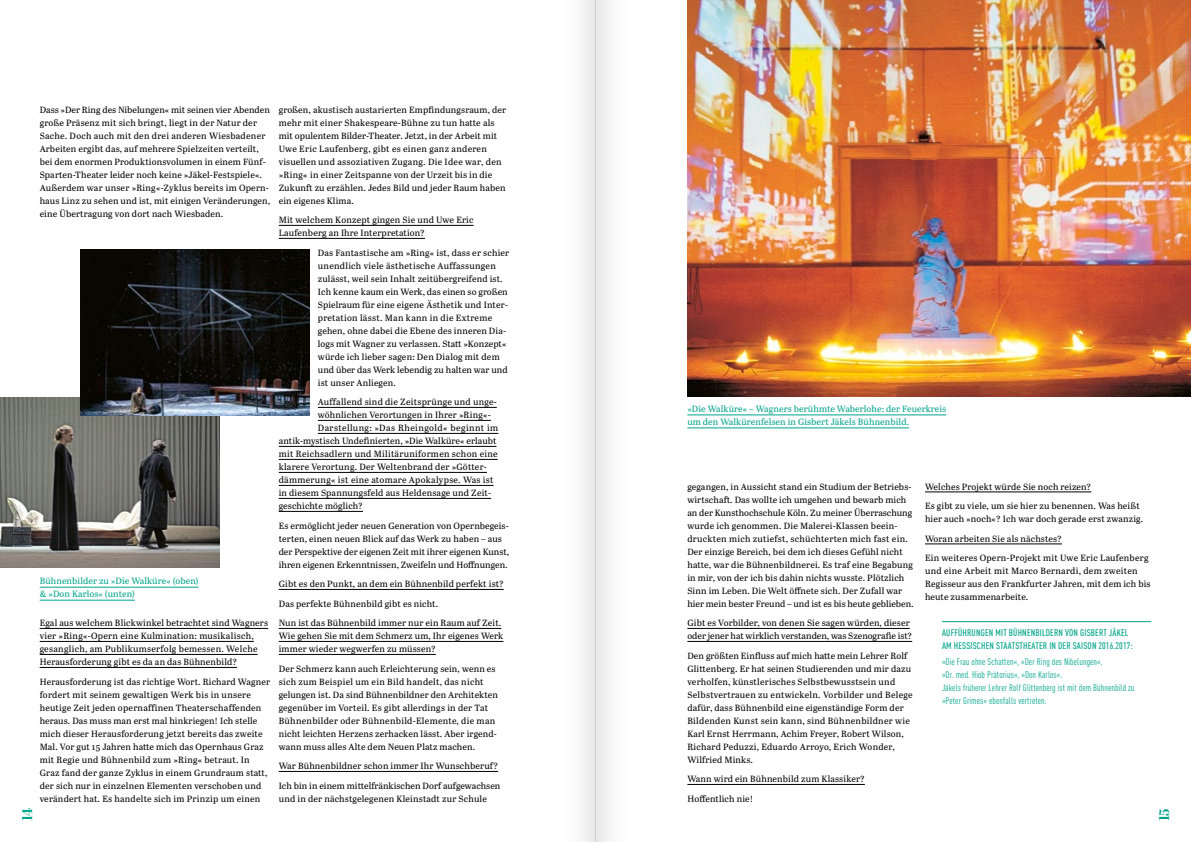
<style>
.page{position:relative;width:1191px;height:842px;background:#fff}
.page>*{position:absolute;margin:0;border:0;box-sizing:border-box;transform-origin:0 0}
.t1{font:700 14px "Abril Display";color:#00a48a}
.t2{font:condensed 9.5px/13px "DIN Pro";letter-spacing:.01em;color:#00a48a}
.t3{font:500 condensed 9.5px/13px "DIN Pro";letter-spacing:.02em;color:#00a48a}
.t4{font:9px/13px "Abril Text";letter-spacing:.015em;color:#000}
.t5{font:9px/13px "Abril Text";letter-spacing:.01em;color:#00a48a}
.t6{font:9px "Abril Text";letter-spacing:.045em;color:#000}
</style>
<div class="page">
<hr style="left:40px;top:628px;width:228px;height:1px;background:#000">
<hr style="left:40px;top:641px;width:214px;height:1px;background:#000">
<hr style="left:40px;top:654px;width:218px;height:1px;background:#000">
<hr style="left:40px;top:667px;width:197px;height:1px;background:#000">
<hr style="left:279px;top:225px;width:194px;height:1px;background:#000">
<hr style="left:279px;top:238px;width:146px;height:1px;background:#000">
<hr style="left:318px;top:407px;width:179px;height:1px;background:#000">
<hr style="left:318px;top:420px;width:173px;height:1px;background:#000">
<hr style="left:318px;top:433px;width:180px;height:1px;background:#000">
<hr style="left:279px;top:446px;width:217px;height:1px;background:#000">
<hr style="left:279px;top:459px;width:219px;height:1px;background:#000">
<hr style="left:279px;top:472px;width:208px;height:1px;background:#000">
<hr style="left:279px;top:485px;width:214px;height:1px;background:#000">
<hr style="left:279px;top:498px;width:212px;height:1px;background:#000">
<hr style="left:279px;top:511px;width:84px;height:1px;background:#000">
<hr style="left:279px;top:589px;width:225px;height:1px;background:#000">
<hr style="left:279px;top:628px;width:222px;height:1px;background:#000">
<hr style="left:279px;top:641px;width:224px;height:1px;background:#000">
<hr style="left:279px;top:654px;width:157px;height:1px;background:#000">
<hr style="left:279px;top:771px;width:219px;height:1px;background:#000">
<hr style="left:687px;top:628px;width:222px;height:1px;background:#000">
<hr style="left:687px;top:641px;width:225px;height:1px;background:#000">
<hr style="left:687px;top:784px;width:178px;height:1px;background:#000">
<hr style="left:925px;top:492px;width:166px;height:1px;background:#000">
<hr style="left:925px;top:544px;width:137px;height:1px;background:#000">
<hr style="left:942px;top:621px;width:209px;height:1px;background:#00a48a">
<hr style="left:687px;top:415px;width:259px;height:1px;background:#00a48a">
<hr style="left:687px;top:428px;width:222px;height:1px;background:#00a48a">
<img style="left:687px;top:0;width:504px;height:396px">
<img style="left:0;top:397px;width:219px;height:171px">
<img style="left:81px;top:249px;width:228px;height:166px">
<hr style="left:40px;top:587px;width:158px;height:1px;background:#00a48a">
<hr style="left:40px;top:600px;width:95px;height:1px;background:#00a48a">
<div style="left:595px;top:0;width:40px;height:842px;background:linear-gradient(to right,#eaeaea,#fff)"></div>
<div style="left:556px;top:0;width:39px;height:842px;background:linear-gradient(to right,#fff,#ececec)"></div>
<p class="t4" style="left:40px;top:103px;width:232px">Dass »Der Ring des Nibelungen« mit seinen vier Abenden große Präsenz mit sich bringt, liegt in der Natur der Sache. Doch auch mit den drei anderen Wiesbadener Arbeiten ergibt das, auf mehrere Spielzeiten verteilt, bei dem enormen Produktionsvolumen in einem Fünf-Sparten-Theater leider noch keine »Jäkel-Festspiele«.<br>Außerdem war unser »Ring«-Zyklus bereits im Opern&shy;haus Linz zu sehen und ist, mit einigen Veränderungen, eine Übertragung von dort nach Wiesbaden.</p>
<p class="t5" style="left:40px;top:574px;width:160px">Bühnenbilder zu »Die Walküre« (oben) &amp; »Don Karlos« (unten)</p>
<p class="t4" style="left:40px;top:616px;width:230px">Egal aus welchem Blickwinkel betrachtet sind Wagners vier »Ring«-Opern eine Kulmination: musikalisch, gesanglich, am Publikumserfolg bemessen. Welche Herausforderung gibt es da an das Bühnenbild?</p>
<p class="t4" style="left:40px;top:675px;width:232px">Herausforderung ist das richtige Wort. Richard Wagner fordert mit seinem gewaltigen Werk bis in unsere heutige Zeit jeden opernaffinen Theaterschaffenden heraus. Das muss man erst mal hinkriegen! Ich stelle mich dieser Herausforderung jetzt bereits das zweite Mal. Vor gut 15 Jahren hatte mich das Opernhaus Graz mit Regie und Bühnenbild zum »Ring« betraut. In Graz fand der ganze Zyklus in einem Grundraum statt, der sich nur in einzelnen Elementen verschoben und verändert hat. Es handelte sich im Prinzip um einen</p>
<p class="t4" style="left:279px;top:103px;width:229px">großen, akustisch austarierten Empfindungsraum, der mehr mit einer Shakespeare-Bühne zu tun hatte als mit opulentem Bilder-Theater. Jetzt, in der Arbeit mit Uwe Eric Laufenberg, gibt es einen ganz anderen visuellen und assoziativen Zugang. Die Idee war, den »Ring« in einer Zeitspanne von der Urzeit bis in die Zukunft zu erzählen. Jedes Bild und jeder Raum haben ein eigenes Klima.</p>
<p class="t4" style="left:279px;top:213px;width:196px">Mit welchem Konzept gingen Sie und Uwe Eric<br>Laufenberg an Ihre Interpretation?</p>
<p class="t4" style="left:318px;top:246px;width:193px">Das Fantastische am »Ring« ist, dass er schier unendlich viele ästhetische Auffassungen zulässt, weil sein Inhalt zeitübergreifend ist.<br>Ich kenne kaum ein Werk, das einen so großen Spielraum für eine eigene Ästhetik und Inter&shy;pretation lässt. Man kann in die Extreme gehen, ohne dabei die Ebene des inneren Dia&shy;logs mit Wagner zu verlassen. Statt »Konzept« würde ich lieber sagen: Den Dialog mit dem und über das Werk lebendig zu halten war und ist unser Anliegen.</p>
<p class="t4" style="left:318px;top:395px;width:180px">Auffallend sind die Zeitsprünge und unge-</p>
<p class="t4" style="left:318px;top:408px;width:174px">wöhnlichen Verortungen in Ihrer »Ring«-</p>
<p class="t6" style="left:318px;top:422px;width:182px">Darstellung: »Das Rheingold« beginnt im</p>
<p class="t4" style="left:279px;top:434px;width:219px">antik-mystisch Undefinierten, »Die Walküre« erlaubt</p>
<p class="t4" style="left:279px;top:447px;width:220px">mit Reichsadlern und Militäruniformen schon eine</p>
<p class="t4" style="left:279px;top:460px;width:209px">klarere Verortung. Der Weltenbrand der »Götter-</p>
<p class="t4" style="left:279px;top:473px;width:216px">dämmerung« ist eine atomare Apokalypse. Was ist</p>
<p class="t4" style="left:279px;top:486px;width:213px">in diesem Spannungsfeld aus Heldensage und Zeit-</p>
<p class="t4" style="left:279px;top:499px;width:86px">geschichte möglich?</p>
<p class="t4" style="left:279px;top:519px;width:232px">Es ermöglicht jeder neuen Generation von Opernbegeis&shy;terten, einen neuen Blick auf das Werk zu haben – aus der Perspektive der eigenen Zeit mit ihrer eigenen Kunst, ihren eigenen Erkenntnissen, Zweifeln und Hoffnungen.</p>
<p class="t4" style="left:279px;top:574px;width:226px;line-height:19.5px">Gibt es den Punkt, an dem ein Bühnenbild perfekt ist?<br>Das perfekte Bühnenbild gibt es nicht.<br>Nun ist das Bühnenbild immer nur ein Raum auf Zeit.</p>
<p class="t4" style="left:279px;top:629px;width:226px">Wie gehen Sie mit dem Schmerz um, Ihr eigenes Werk immer wieder wegwerfen zu müssen?</p>
<p class="t4" style="left:279px;top:662px;width:221px">Der Schmerz kann auch Erleichterung sein, wenn es sich zum Beispiel um ein Bild handelt, das nicht gelungen ist. Da sind Bühnenbildner den Architekten gegenüber im Vorteil. Es gibt allerdings in der Tat Bühnenbilder oder Bühnenbild-Elemente, die man nicht leichten Herzens zerhacken lässt. Aber irgend&shy;wann muss alles Alte dem Neuen Platz machen.</p>
<p class="t4" style="left:279px;top:756px;width:223px;line-height:19.5px">War Bühnenbildner schon immer Ihr Wunschberuf?<br>Ich bin in einem mittelfränkischen Dorf aufgewachsen</p>
<p class="t4" style="left:279px;top:792px;width:210px">und in der nächstgelegenen Kleinstadt zur Schule</p>
<p class="t5" style="left:687px;top:402px;width:260px">»Die Walküre« – Wagners berühmte Waberlohe: der Feuerkreis um den Walkürenfelsen in Gisbert Jäkels Bühnenbild.</p>
<p class="t4" style="left:687px;top:480px;width:228px">gegangen, in Aussicht stand ein Studium der Betriebs&shy;wirtschaft. Das wollte ich umgehen und bewarb mich an der Kunsthochschule Köln. Zu meiner Überraschung wurde ich genommen. Die Malerei-Klassen beein&shy;druckten mich zutiefst, schüchterten mich fast ein.<br>Der einzige Bereich, bei dem ich dieses Gefühl nicht hatte, war die Bühnenbildnerei. Es traf eine Begabung in mir, von der ich bis dahin nichts wusste. Plötzlich Sinn im Leben. Die Welt öffnete sich. Der Zufall war hier mein bester Freund – und ist es bis heute geblieben.</p>
<p class="t4" style="left:687px;top:616px;width:226px">Gibt es Vorbilder, von denen Sie sagen würden, dieser oder jener hat wirklich verstanden, was Szenografie ist?</p>
<p class="t4" style="left:687px;top:649px;width:227px">Den größten Einfluss auf mich hatte mein Lehrer Rolf Glittenberg. Er hat seinen Studierenden und mir dazu verholfen, künstlerisches Selbstbewusstsein und Selbstvertrauen zu entwickeln. Vorbilder und Belege dafür, dass Bühnenbild eine eigenständige Form der Bildenden Kunst sein kann, sind Bühnenbildner wie Karl Ernst Herrmann, Achim Freyer, Robert Wilson, Richard Peduzzi, Eduardo Arroyo, Erich Wonder, Wilfried Minks.</p>
<p class="t4" style="left:687px;top:769px;width:179px;line-height:19.5px">Wann wird ein Bühnenbild zum Klassiker?<br>Hoffentlich nie!</p>
<p class="t4" style="left:925px;top:477px;width:216px;line-height:19.5px">Welches Projekt würde Sie noch reizen?<br>Es gibt zu viele, um sie hier zu benennen. Was heißt</p>
<p class="t4" style="left:925px;top:509px;width:225px;line-height:19.5px">hier auch »noch«? Ich war doch gerade erst zwanzig.<br>Woran arbeiten Sie als nächstes?<br>Ein weiteres Opern-Projekt mit Uwe Eric Laufenberg</p>
<p class="t4" style="left:925px;top:564px;width:227px">und eine Arbeit mit Marco Bernardi, dem zweiten<br>Regisseur aus den Frankfurter Jahren, mit dem ich bis heute zusammenarbeite.</p>
<p class="t3" style="left:942px;top:625px;width:192px">AUFFÜHRUNGEN MIT BÜHNENBILDERN VON GISBERT JÄKEL<br>AM HESSISCHEN STAATSTHEATER IN DER SAISON 2016.2017:</p>
<p class="t2" style="left:942px;top:655px;width:194px">»Die Frau ohne Schatten«, »Der Ring des Nibelungen«,<br>»Dr. med. Hiob Prätorius«, »Don Karlos«.<br>Jäkels früherer Lehrer Rolf Glittenberg ist mit dem Bühnenbild zu »Peter Grimes« ebenfalls vertreten.</p>
<h1 class="t1" style="left:18px;top:821px;width:15px;rotate:-90deg">14</h1>
<h1 class="t1" style="left:1154px;top:821px;width:15px;rotate:-90deg">15</h1>
</div>
